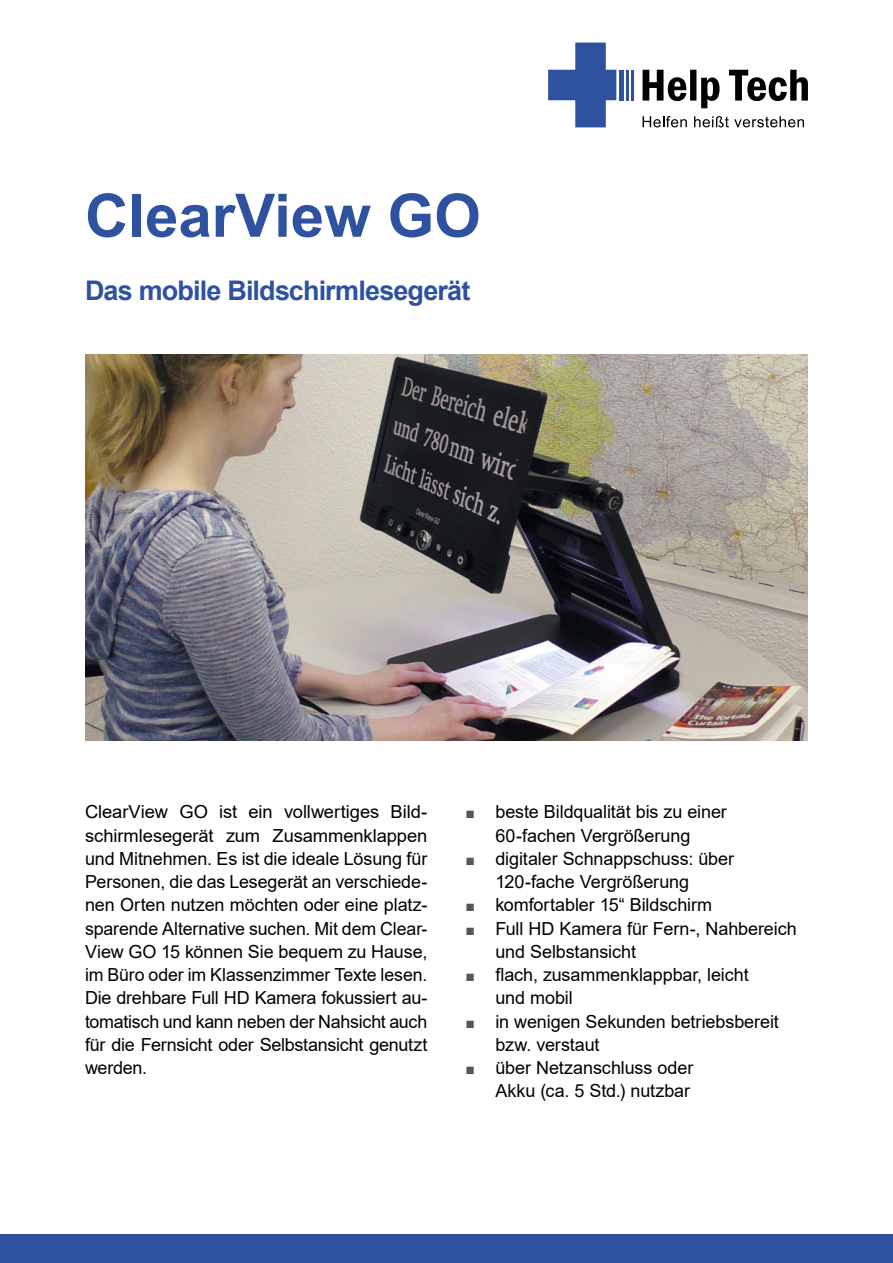
<style>
.page{position:relative;width:893px;height:1263px;background:#fff}
.page>*{position:absolute;margin:0;border:0;box-sizing:border-box;transform-origin:0 0}
.t1{font:700 60px "Arial";color:#2f52a0}
.t2{font:700 27px "Arial";letter-spacing:-.03em;color:#2f52a0}
.t3{font:18px/23.2px "Arial";letter-spacing:-.005em;color:#000}
.s1{font-size:15.75px;color:#575756}
</style>
<div class="page">
<div style="left:0;top:1234px;width:893px;height:29px;background:#2f52a0"></div>
<svg style="left:643px;top:70px;width:165px;height:38px"></svg>
<hr style="left:631px;top:70px;width:3px;height:30px;background:#2f52a0">
<hr style="left:626px;top:70px;width:3px;height:30px;background:#2f52a0">
<div style="left:619px;top:70px;width:5px;height:30px;background:#2f52a0"></div>
<svg style="left:548px;top:43px;width:68px;height:84px"></svg>
<svg style="left:643px;top:116px;width:44px;height:11px"></svg>
<svg style="left:694px;top:116px;width:110px;height:11px"></svg>
<img style="left:85px;top:355px;width:723px;height:386px">
<h1 class="t1" style="left:85px;top:173px;width:397px">ClearView GO</h1>
<h2 class="t2" style="left:85px;top:271px;width:387px">Das mobile Bildschirmlesegerät</h2>
<p class="t3" style="left:85px;top:800px;width:344px;text-align:justify">ClearView GO ist ein vollwertiges Bild&shy;schirmlesegerät zum Zusammenklappen und Mitnehmen. Es ist die ideale Lösung für Personen, die das Lesegerät an verschiede&shy;nen Orten nutzen möchten oder eine platz&shy;sparende Alternative suchen. Mit dem Clear-View GO 15 können Sie bequem zu Hause, im Büro oder im Klassenzimmer Texte lesen.<br>Die drehbare Full HD Kamera fokussiert au&shy;tomatisch und kann neben der Nahsicht auch für die Fernsicht oder Selbstansicht genutzt werden.</p>
<p class="t3" style="left:466px;top:800px;width:263px;text-align:center"><span class="s1">■</span> beste Bildqualität bis zu einer<br>60-fachen Vergrößerung</p>
<p class="t3" style="left:495px;top:847px;width:240px;text-indent:-30px"><span class="s1">■</span> digitaler Schnappschuss: über<br>120-fache Vergrößerung</p>
<p class="t3" style="left:466px;top:893px;width:248px"><span class="s1">■</span> komfortabler 15“ Bildschirm</p>
<p class="t3" style="left:495px;top:916px;width:303px;text-indent:-30px"><span class="s1">■</span> Full HD Kamera für Fern-, Nahbereich und Selbstansicht</p>
<p class="t3" style="left:495px;top:963px;width:255px;text-indent:-30px"><span class="s1">■</span> flach, zusammenklappbar, leicht und mobil</p>
<p class="t3" style="left:495px;top:1009px;width:285px;text-indent:-30px"><span class="s1">■</span> in wenigen Sekunden betriebsbereit bzw. verstaut</p>
<p class="t3" style="left:466px;top:1056px;width:229px;text-align:right"><span class="s1">■</span> über Netzanschluss oder<br>Akku (ca. 5 Std.) nutzbar</p>
</div>
